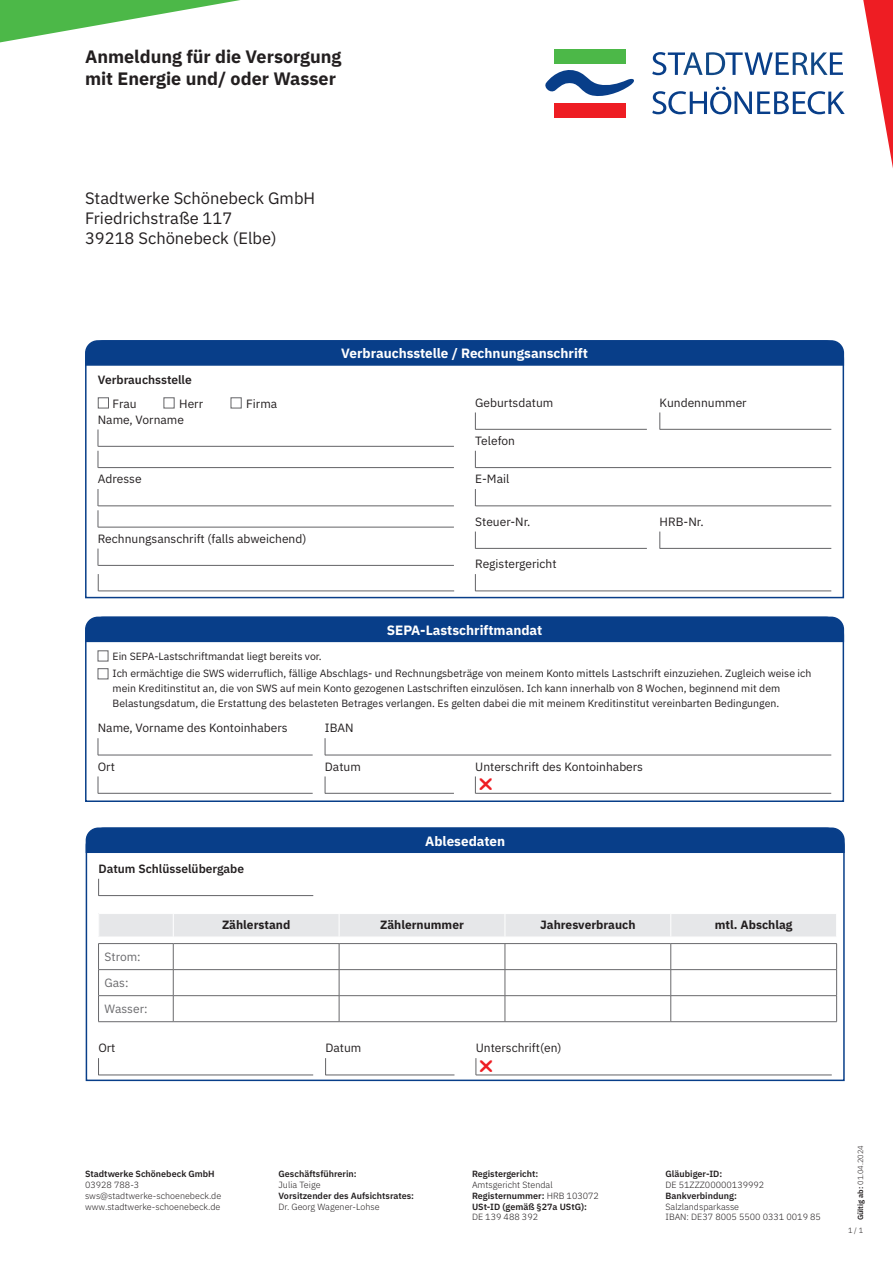
<style>
.page{position:relative;width:893px;height:1263px;background:#fff}
.page>*{position:absolute;margin:0;border:0;box-sizing:border-box;transform-origin:0 0}
.t1{font:700 18px/21.6px "IBM Plex Sans";color:#231f20}
.t2{font:16.5px/19.8px "IBM Plex Sans";color:#231f20}
.t3{font:700 13.5px "IBM Plex Sans";color:#fff}
.t4{font:12px "IBM Plex Sans";color:#231f20}
.t5{font:700 12px "IBM Plex Sans";color:#231f20}
.t6{font:600 12px "IBM Plex Sans";color:#231f20}
.t7{font:12px/26.1px "IBM Plex Sans";color:#69696c}
.t8{font:10.5px/16.6px "IBM Plex Sans";color:#231f20}
.t9{font:600 9px/10.8px "IBM Plex Sans";color:#231f20}
.t10{font:300 9px/10.8px "IBM Plex Sans";color:#231f20}
.t11{font:300 7.5px "IBM Plex Sans";color:#231f20}
.s1{font-weight:300}
.s2{font-weight:600}
</style>
<div class="page">
<div style="left:555px;top:49px;width:71px;height:14px;background:#4cb848"></div>
<div style="left:555px;top:103px;width:71px;height:15px;background:#ee1d23"></div>
<svg style="left:652px;top:52px;width:191px;height:23px"></svg>
<svg style="left:652px;top:87px;width:193px;height:27px"></svg>
<svg style="left:545px;top:70px;width:89px;height:26px"></svg>
<svg style="left:863px;top:0;width:30px;height:168px"></svg>
<svg style="left:0;top:0;width:240px;height:42px"></svg>
<svg style="left:85px;top:854px;width:760px;height:228px"></svg>
<svg style="left:85px;top:827px;width:760px;height:27px;background:#14488f"></svg>
<div style="left:99px;top:913px;width:74px;height:24px;background:#e6e7e9"></div>
<hr style="left:98px;top:913px;width:75px;height:1px;background:#fff">
<svg style="left:173px;top:913px;width:664px;height:24px;background:#e7e8ea"></svg>
<hr style="left:98px;top:937px;width:75px;height:1px;background:#fff">
<hr style="left:173px;top:937px;width:166px;height:1px;background:#fff">
<hr style="left:339px;top:937px;width:166px;height:1px;background:#fff">
<hr style="left:505px;top:937px;width:166px;height:1px;background:#fff">
<hr style="left:671px;top:937px;width:166px;height:1px;background:#fff">
<svg style="left:98px;top:914px;width:1px;height:23px"></svg>
<svg style="left:173px;top:944px;width:1px;height:77px"></svg>
<svg style="left:98px;top:944px;width:1px;height:77px"></svg>
<hr style="left:98px;top:943px;width:75px;height:1px;background:#69696c">
<hr style="left:173px;top:943px;width:166px;height:1px;background:#69696c">
<hr style="left:339px;top:943px;width:166px;height:1px;background:#69696c">
<hr style="left:505px;top:943px;width:166px;height:1px;background:#69696c">
<hr style="left:671px;top:943px;width:166px;height:1px;background:#69696c">
<hr style="left:98px;top:969px;width:75px;height:1px;background:#69696c">
<hr style="left:173px;top:969px;width:166px;height:1px;background:#69696c">
<hr style="left:339px;top:969px;width:166px;height:1px;background:#69696c">
<hr style="left:505px;top:969px;width:166px;height:1px;background:#69696c">
<hr style="left:671px;top:969px;width:166px;height:1px;background:#69696c">
<hr style="left:98px;top:995px;width:75px;height:1px;background:#69696c">
<hr style="left:173px;top:995px;width:166px;height:1px;background:#69696c">
<hr style="left:339px;top:995px;width:166px;height:1px;background:#69696c">
<svg style="left:339px;top:944px;width:1px;height:77px"></svg>
<hr style="left:505px;top:995px;width:166px;height:1px;background:#69696c">
<svg style="left:505px;top:944px;width:1px;height:77px"></svg>
<hr style="left:671px;top:995px;width:166px;height:1px;background:#69696c">
<svg style="left:670px;top:944px;width:1px;height:77px"></svg>
<svg style="left:836px;top:944px;width:1px;height:77px"></svg>
<hr style="left:98px;top:1021px;width:75px;height:1px;background:#69696c">
<hr style="left:173px;top:1021px;width:166px;height:1px;background:#69696c">
<hr style="left:339px;top:1021px;width:166px;height:1px;background:#69696c">
<hr style="left:505px;top:1021px;width:166px;height:1px;background:#69696c">
<hr style="left:671px;top:1021px;width:166px;height:1px;background:#69696c">
<svg style="left:85px;top:366px;width:760px;height:233px"></svg>
<div style="left:85px;top:340px;width:760px;height:26px;background:#083e89"></div>
<div style="left:98px;top:398px;width:11px;height:10px;border:1px solid #636366"></div>
<hr style="left:98px;top:446px;width:356px;height:1px;background:#636366">
<svg style="left:98px;top:549px;width:1px;height:16px"></svg>
<hr style="left:98px;top:565px;width:356px;height:1px;background:#636366">
<hr style="left:98px;top:506px;width:356px;height:1px;background:#636366">
<svg style="left:98px;top:574px;width:1px;height:17px"></svg>
<hr style="left:98px;top:591px;width:356px;height:1px;background:#636366">
<svg style="left:98px;top:489px;width:1px;height:38px"></svg>
<hr style="left:98px;top:527px;width:356px;height:1px;background:#636366">
<svg style="left:98px;top:429px;width:1px;height:38px"></svg>
<hr style="left:98px;top:467px;width:356px;height:1px;background:#636366">
<svg style="left:475px;top:412px;width:1px;height:17px"></svg>
<hr style="left:475px;top:429px;width:172px;height:1px;background:#636366">
<svg style="left:475px;top:489px;width:1px;height:17px"></svg>
<hr style="left:476px;top:506px;width:355px;height:1px;background:#636366">
<svg style="left:475px;top:451px;width:1px;height:17px"></svg>
<hr style="left:476px;top:467px;width:355px;height:1px;background:#636366">
<svg style="left:660px;top:412px;width:1px;height:17px"></svg>
<hr style="left:660px;top:429px;width:171px;height:1px;background:#636366">
<svg style="left:475px;top:531px;width:1px;height:17px"></svg>
<hr style="left:475px;top:548px;width:172px;height:1px;background:#636366">
<svg style="left:660px;top:531px;width:1px;height:17px"></svg>
<hr style="left:660px;top:548px;width:171px;height:1px;background:#636366">
<svg style="left:475px;top:574px;width:1px;height:17px"></svg>
<hr style="left:475px;top:591px;width:356px;height:1px;background:#636366">
<svg style="left:85px;top:643px;width:760px;height:159px"></svg>
<svg style="left:85px;top:616px;width:760px;height:27px;background:#14478e"></svg>
<svg style="left:98px;top:738px;width:1px;height:17px"></svg>
<hr style="left:98px;top:755px;width:215px;height:1px;background:#636366">
<svg style="left:98px;top:776px;width:1px;height:17px"></svg>
<hr style="left:98px;top:793px;width:215px;height:1px;background:#636366">
<svg style="left:98px;top:1058px;width:1px;height:17px"></svg>
<hr style="left:99px;top:1075px;width:214px;height:1px;background:#636366">
<svg style="left:98px;top:879px;width:1px;height:17px"></svg>
<hr style="left:99px;top:895px;width:214px;height:1px;background:#636366">
<svg style="left:325px;top:776px;width:1px;height:17px"></svg>
<hr style="left:325px;top:793px;width:129px;height:1px;background:#636366">
<svg style="left:325px;top:1058px;width:1px;height:17px"></svg>
<hr style="left:326px;top:1075px;width:128px;height:1px;background:#636366">
<hr style="left:476px;top:793px;width:355px;height:1px;background:#636366">
<hr style="left:476px;top:1075px;width:356px;height:1px;background:#636366">
<svg style="left:325px;top:738px;width:1px;height:17px"></svg>
<hr style="left:325px;top:755px;width:506px;height:1px;background:#636366">
<div style="left:98px;top:668px;width:10px;height:11px;border:1px solid #636366"></div>
<svg style="left:475px;top:776px;width:17px;height:17px"></svg>
<svg style="left:476px;top:1058px;width:16px;height:17px"></svg>
<h1 class="t1" style="left:85px;top:44px;width:258px">Anmeldung für die Versorgung mit Energie und/ oder Wasser</h1>
<h2 class="t2" style="left:85px;top:187px;width:232px">Stadtwerke Schönebeck GmbH<br>Friedrichstraße 117<br>39218 Schönebeck (Elbe)</h2>
<p class="t3" style="left:341px;top:343px;width:248px">Verbrauchsstelle / Rechnungsanschrift</p>
<p class="t6" style="left:98px;top:370px;width:96px">Verbrauchsstelle</p>
<p class="t4" style="left:98px;top:410px;width:88px">Name, Vorname</p>
<p class="t4" style="left:113px;top:395px;width:26px">Frau</p>
<p class="t4" style="left:179px;top:395px;width:25px">Herr</p>
<p class="t4" style="left:246px;top:395px;width:32px">Firma</p>
<p class="t4" style="left:660px;top:393px;width:89px">Kundennummer</p>
<p class="t4" style="left:475px;top:393px;width:80px">Geburtsdatum</p>
<p class="t4" style="left:98px;top:470px;width:45px">Adresse</p>
<p class="t4" style="left:98px;top:529px;width:210px">Rechnungsanschrift (falls abweichend)</p>
<p class="t4" style="left:475px;top:431px;width:41px">Telefon</p>
<p class="t4" style="left:475px;top:470px;width:36px">E-Mail</p>
<p class="t4" style="left:475px;top:512px;width:57px">Steuer-Nr.</p>
<p class="t4" style="left:660px;top:512px;width:45px">HRB-Nr.</p>
<p class="t4" style="left:475px;top:555px;width:83px">Registergericht</p>
<p class="t3" style="left:387px;top:619px;width:157px">SEPA-Lastschriftmandat</p>
<p class="t8" style="left:113px;top:647px;width:700px">Ein SEPA-Lastschriftmandat liegt bereits vor.<br>Ich ermächtige die SWS widerruflich, fällige Abschlags- und Rechnungsbeträge von meinem Konto mittels Lastschrift einzuziehen. Zugleich weise ich</p>
<p class="t8" style="left:113px;top:680px;width:669px;line-height:15px">mein Kreditinstitut an, die von SWS auf mein Konto gezogenen Lastschriften einzulösen. Ich kann innerhalb von 8 Wochen, beginnend mit dem<br>Belastungsdatum, die Erstattung des belasteten Betrages verlangen. Es gelten dabei die mit meinem Kreditinstitut vereinbarten Bedingungen.</p>
<p class="t4" style="left:98px;top:719px;width:191px">Name, Vorname des Kontoinhabers</p>
<p class="t4" style="left:98px;top:757px;width:19px">Ort</p>
<p class="t6" style="left:98px;top:859px;width:147px">Datum Schlüsselübergabe</p>
<p class="t4" style="left:325px;top:719px;width:30px">IBAN</p>
<p class="t4" style="left:325px;top:757px;width:37px">Datum</p>
<p class="t4" style="left:475px;top:757px;width:169px">Unterschrift des Kontoinhabers</p>
<p class="t3" style="left:425px;top:830px;width:82px">Ablesedaten</p>
<p class="t7" style="left:105px;top:943px;width:45px">Strom:<br>Gas:<br>Wasser:</p>
<p class="t4" style="left:98px;top:1039px;width:19px">Ort</p>
<p class="t5" style="left:222px;top:915px;width:70px">Zählerstand</p>
<p class="t5" style="left:380px;top:915px;width:85px">Zählernummer</p>
<p class="t5" style="left:540px;top:915px;width:97px">Jahresverbrauch</p>
<p class="t5" style="left:715px;top:915px;width:79px">mtl. Abschlag</p>
<p class="t4" style="left:325px;top:1039px;width:37px">Datum</p>
<p class="t4" style="left:476px;top:1039px;width:87px">Unterschrift(en)</p>
<p class="t9" style="left:85px;top:1168px;width:131px">Stadtwerke Schönebeck GmbH</p>
<p class="t10" style="left:85px;top:1179px;width:138px">03928 788-3 sws@stadtwerke-schoenebeck.de www.stadtwerke-schoenebeck.de</p>
<p class="t9" style="left:279px;top:1168px;width:80px">Geschäftsführerin:</p>
<p class="t10" style="left:279px;top:1179px;width:44px">Julia Teige</p>
<p class="t9" style="left:279px;top:1189px;width:137px">Vorsitzender des Aufsichtsrates:</p>
<p class="t10" style="left:279px;top:1200px;width:103px">Dr. Georg Wagener-Lohse</p>
<p class="t9" style="left:472px;top:1168px;width:68px">Registergericht:</p>
<p class="t9" style="left:472px;top:1179px;width:128px"><span class="s1">Amtsgericht Stendal<br></span>Registernummer: <span class="s1">HRB 103072<br></span>USt-ID (gemäß §27a UStG):</p>
<p class="t10" style="left:472px;top:1211px;width:68px">DE 139 488 392</p>
<p class="t9" style="left:665px;top:1168px;width:58px">Gläubiger-ID:</p>
<p class="t10" style="left:665px;top:1179px;width:100px">DE 51ZZZ00000139992</p>
<p class="t9" style="left:665px;top:1189px;width:73px">Bankverbindung:</p>
<p class="t10" style="left:665px;top:1200px;width:157px">Salzlandsparkasse<br>IBAN: DE37 8005 5500 0331 0019 85</p>
<p class="t11" style="left:855px;top:1220px;width:77px;rotate:-90deg"><span class="s2">Gültig ab:</span> 01.04.2024</p>
<p class="t11" style="left:848px;top:1224px;width:17px">1 / 1</p>
</div>
